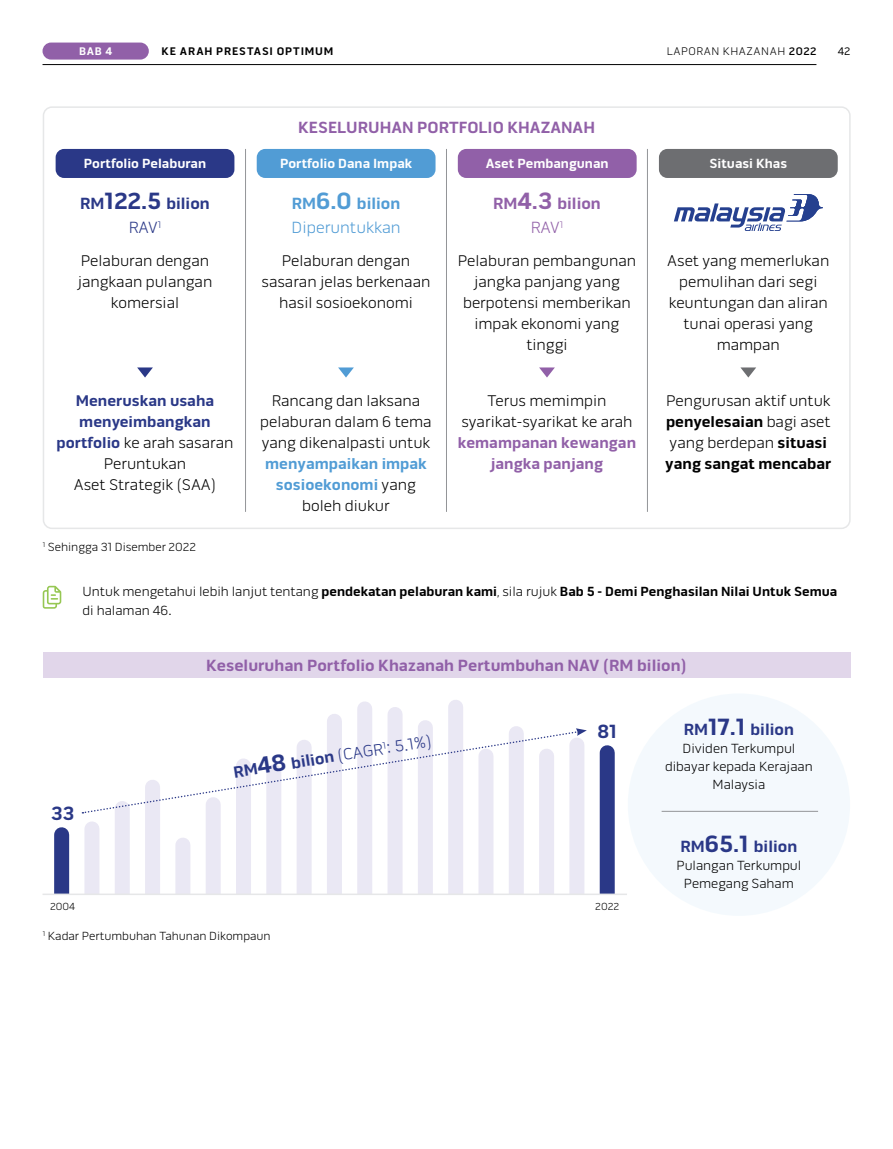
<style>
.page{position:relative;width:893px;height:1149px;background:#fff}
.page>*{position:absolute;margin:0;border:0;box-sizing:border-box;transform-origin:0 0}
.t1{font:700 19.5px "Pill Gothic 600 mg";color:#2a3887}
.t2{font:700 16.5px/24px "Pill Gothic 600 mg";color:#9160a8;text-align:center}
.t3{font:700 16.5px/24px "Pill Gothic 600 mg";color:#2a3887;text-align:center}
.t4{font:300 16.5px/24px "Pill Gothic 600 mg";color:#519cd5}
.t5{font:300 16.5px "Pill Gothic 600 mg";color:#2a3887}
.t6{font:300 15.75px/21px "Pill Gothic 600 mg";color:#000;text-align:center}
.t7{font:700 15.75px/21px "Pill Gothic 600 mg";color:#519cd5;text-align:center}
.t8{font:700 15.75px/21px "Pill Gothic 600 mg";color:#9160a8;text-align:center}
.t9{font:700 13.5px/19.5px "Pill Gothic 600 mg";color:#000}
.t10{font:300 13.5px/18px "Pill Gothic 600 mg";color:#000;text-align:center}
.t11{font:700 13.5px "Pill Gothic 600 mg";color:#fff}
.t12{font:300 12px "Pill Gothic 600 mg";color:#000}
.t13{font:700 11.25px "Pill Gothic 600 mg";letter-spacing:.085em;color:#000}
.t14{font:300 11.25px "Pill Gothic 600 mg";letter-spacing:.05em;color:#000}
.t15{font:700 11.25px "Pill Gothic 600 mg";color:#fff}
.t16{font:11.25px "Pill Gothic 600 mg";color:#000}
.t17{font:300 10.5px "Pill Gothic 600 mg";color:#000}
.s1{font-weight:500}
.s2{font-size:24px}
.s3{font-weight:300}
.s4{font-weight:700}
.s5{font-weight:700;font-size:24px}
.s6{font-weight:700;color:#2a3887}
.s7{font-weight:300;color:#000}
</style>
<div class="page">
<div style="left:43px;top:43px;width:106px;height:17px;background:#9160a8;border-radius:9px"></div>
<hr style="left:43px;top:64px;width:773px;height:1px;background:#000">
<div style="left:56px;top:149px;width:178px;height:29px;background:#2a3887;border-radius:9px"></div>
<div style="left:458px;top:149px;width:179px;height:29px;background:#9160a8;border-radius:9px"></div>
<div style="left:257px;top:149px;width:179px;height:29px;background:#519cd5;border-radius:9px"></div>
<div style="left:659px;top:149px;width:179px;height:29px;background:#6d6e71;border-radius:9px"></div>
<hr style="left:245px;top:149px;width:1px;height:362px;background:#939598">
<hr style="left:446px;top:149px;width:1px;height:362px;background:#939598">
<hr style="left:647px;top:149px;width:1px;height:362px;background:#939598">
<div style="left:43px;top:106px;width:808px;height:423px;border:2px solid #e6e7e8;border-radius:9px"></div>
<svg style="left:539px;top:367px;width:16px;height:10px"></svg>
<svg style="left:740px;top:367px;width:16px;height:10px"></svg>
<svg style="left:338px;top:367px;width:16px;height:10px"></svg>
<svg style="left:137px;top:367px;width:16px;height:10px"></svg>
<svg style="left:674px;top:194px;width:149px;height:37px"></svg>
<div style="left:628px;top:693px;width:222px;height:222px;background:#f4f9fd;border-radius:50%"></div>
<hr style="left:662px;top:810px;width:156px;height:1px;background:#939598">
<div style="left:43px;top:651px;width:807px;height:26px;background:#e1d6ea"></div>
<div style="left:54px;top:834px;width:15px;height:60px;background:#2a3887"></div>
<div style="left:84px;top:828px;width:15px;height:66px;background:#eae8f4"></div>
<div style="left:115px;top:808px;width:15px;height:86px;background:#eae8f4"></div>
<div style="left:145px;top:787px;width:15px;height:107px;background:#eae8f4"></div>
<div style="left:175px;top:844px;width:15px;height:50px;background:#eae8f4"></div>
<div style="left:206px;top:804px;width:15px;height:90px;background:#eae8f4"></div>
<div style="left:236px;top:765px;width:15px;height:129px;background:#eae8f4"></div>
<div style="left:266px;top:771px;width:15px;height:123px;background:#eae8f4"></div>
<div style="left:297px;top:747px;width:15px;height:147px;background:#eae8f4"></div>
<div style="left:327px;top:721px;width:15px;height:173px;background:#eae8f4"></div>
<div style="left:357px;top:708px;width:15px;height:186px;background:#eae8f4"></div>
<div style="left:388px;top:714px;width:15px;height:180px;background:#eae8f4"></div>
<div style="left:418px;top:727px;width:15px;height:167px;background:#eae8f4"></div>
<div style="left:448px;top:707px;width:15px;height:187px;background:#eae8f4"></div>
<div style="left:478px;top:756px;width:15px;height:138px;background:#eae8f4"></div>
<div style="left:509px;top:733px;width:15px;height:161px;background:#eae8f4"></div>
<div style="left:539px;top:756px;width:15px;height:138px;background:#eae8f4"></div>
<div style="left:569px;top:744px;width:15px;height:150px;background:#eae8f4"></div>
<div style="left:600px;top:752px;width:15px;height:142px;background:#2a3887"></div>
<hr style="left:43px;top:893px;width:584px;height:1px;background:#e6e7e8">
<svg style="left:84px;top:730px;width:495px;height:83px"></svg>
<svg style="left:576px;top:728px;width:11px;height:7px"></svg>
<svg style="left:43px;top:585px;width:18px;height:23px"></svg>
<p class="t15" style="left:79px;top:45px;width:34px">BAB 4</p>
<p class="t13" style="left:162px;top:45px;width:173px">KE ARAH PRESTASI OPTIMUM</p>
<p class="t14" style="left:667px;top:45px;width:151px">LAPORAN KHAZANAH <span class="s1">2022</span></p>
<p class="t16" style="left:838px;top:45px;width:14px">42</p>
<p class="t2" style="left:298px;top:116px;width:298px">KESELURUHAN PORTFOLIO KHAZANAH</p>
<p class="t11" style="left:84px;top:156px;width:124px">Portfolio Pelaburan</p>
<p class="t11" style="left:280px;top:156px;width:134px">Portfolio Dana Impak</p>
<p class="t11" style="left:486px;top:156px;width:124px">Aset Pembangunan</p>
<p class="t11" style="left:709px;top:156px;width:79px">Situasi Khas</p>
<p class="t3" style="left:80px;top:192px;width:131px">RM<span class="s2">122.5</span> bilion<br><span class="s3">RAV</span><sup>1</sup></p>
<p class="t4" style="left:292px;top:192px;width:111px"><span class="s4">RM</span><span class="s5">6.0</span> <span class="s4">bilion<br></span>Diperuntukkan</p>
<p class="t2" style="left:493px;top:192px;width:109px">RM<span class="s2">4.3</span> bilion<br><span class="s3">RAV</span><sup>1</sup></p>
<p class="t6" style="left:78px;top:250px;width:136px">Pelaburan dengan jangkaan pulangan komersial</p>
<p class="t6" style="left:262px;top:250px;width:170px">Pelaburan dengan sasaran jelas berkenaan hasil sosioekonomi</p>
<p class="t6" style="left:458px;top:250px;width:180px">Pelaburan pembangunan jangka panjang yang berpotensi memberikan impak ekonomi yang tinggi</p>
<p class="t6" style="left:667px;top:250px;width:164px">Aset yang memerlukan pemulihan dari segi keuntungan dan aliran tunai operasi yang mampan</p>
<p class="t6" style="left:56px;top:390px;width:179px"><span class="s6">Meneruskan usaha menyeimbangkan portfolio</span> ke arah sasaran<br>Peruntukan<br>Aset Strategik (SAA)</p>
<p class="t6" style="left:260px;top:390px;width:173px">Rancang dan laksana pelaburan dalam 6 tema yang dikenalpasti untuk</p>
<p class="t7" style="left:265px;top:453px;width:163px">menyampaikan impak sosioekonomi <span class="s7">yang boleh diukur</span></p>
<p class="t12" style="left:43px;top:539px;width:155px"><sup>1</sup> Sehingga 31 Disember 2022</p>
<p class="t6" style="left:461px;top:390px;width:173px">Terus memimpin syarikat-syarikat ke arah</p>
<p class="t8" style="left:458px;top:432px;width:180px">kemampanan kewangan jangka panjang</p>
<p class="t6" style="left:665px;top:390px;width:168px;text-align:left">Pengurusan aktif untuk <span class="s4">penyelesaian</span> bagi aset yang berdepan <span class="s4">situasi yang sangat mencabar</span></p>
<p class="t9" style="left:83px;top:581px;width:756px"><span class="s3">Untuk mengetahui lebih lanjut tentang</span> pendekatan pelaburan kami<span class="s3">, sila rujuk</span> Bab 5 - Demi Penghasilan Nilai Untuk Semua <span class="s3">di halaman 46.</span></p>
<p class="t2" style="left:206px;top:653px;width:482px">Keseluruhan Portfolio Khazanah Pertumbuhan NAV (RM bilion)</p>
<p class="t1" style="left:51px;top:801px;width:25px">33</p>
<p class="t5" style="left:232px;top:762px;width:202px;rotate:-9deg"><span class="s4">RM</span><span class="s5">48</span> <span class="s4">bilion</span> (CAGR<sup>1</sup>: 5.1%)</p>
<p class="t1" style="left:597px;top:719px;width:21px">81</p>
<p class="t17" style="left:50px;top:899px;width:27px">2004</p>
<p class="t17" style="left:595px;top:899px;width:25px">2022</p>
<p class="t12" style="left:43px;top:928px;width:229px"><sup>1</sup> Kadar Pertumbuhan Tahunan Dikompaun</p>
<p class="t3" style="left:684px;top:717px;width:112px">RM<span class="s2">17.1</span> bilion</p>
<p class="t10" style="left:665px;top:739px;width:149px">Dividen Terkumpul dibayar kepada Kerajaan<br>Malaysia</p>
<p class="t3" style="left:681px;top:833px;width:118px">RM<span class="s2">65.1</span> bilion</p>
<p class="t10" style="left:677px;top:855px;width:126px">Pulangan Terkumpul<br>Pemegang Saham</p>
</div>
